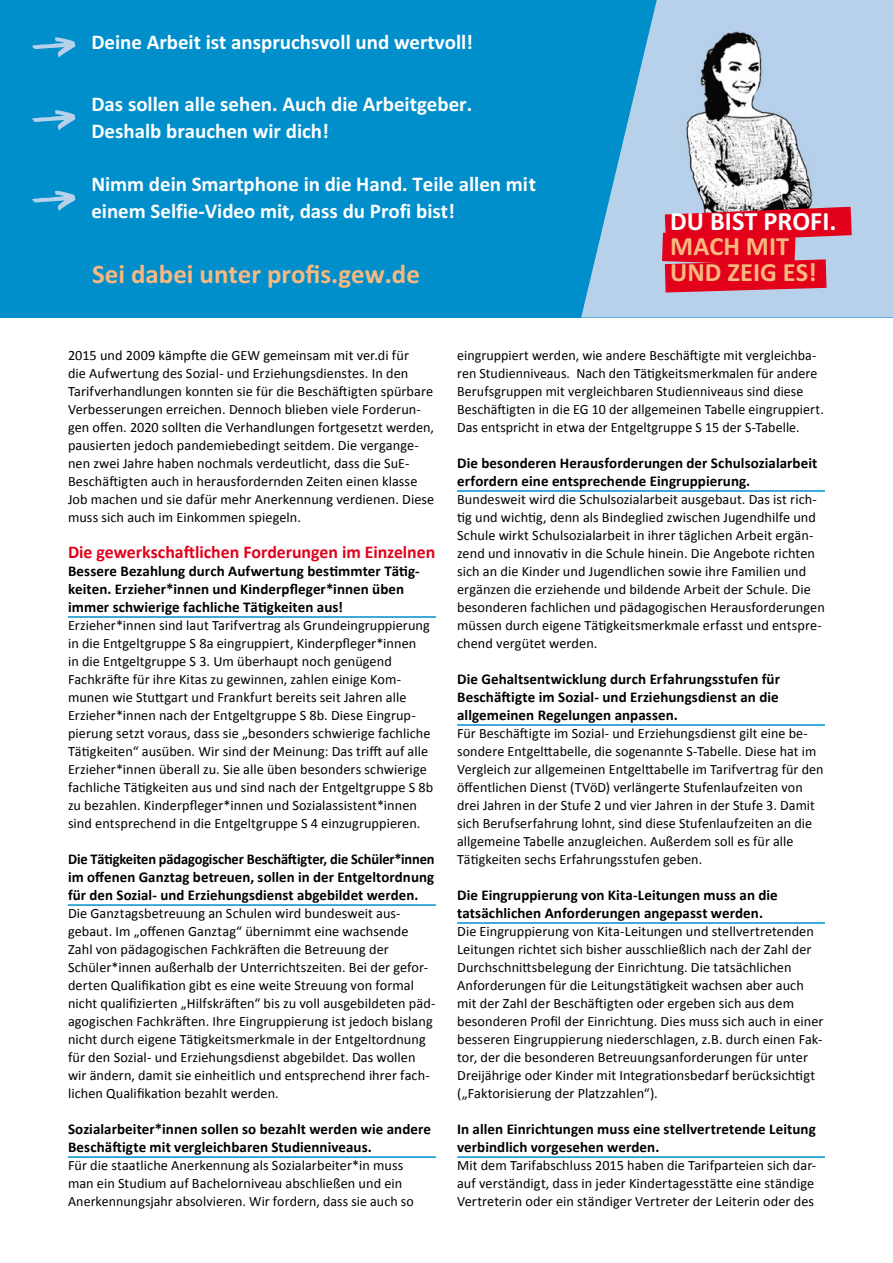
<style>
.page{position:relative;width:893px;height:1263px;background:#fff}
.page>*{position:absolute;margin:0;border:0;box-sizing:border-box;transform-origin:0 0}
.t1{font:700 26.85px "Calibri";color:#f8b880}
.t2{font:700 26.4px/25.8px "Calibri";color:#f8b880}
.t3{font:700 21px/26.8px "Calibri";color:#fff}
._04_Zwiti{font:700 18px "Calibri";letter-spacing:-.005em;color:#e2001a}
.auszeichnung_absatz{font:700 15px/18px "Calibri";letter-spacing:.005em;color:#000}
.auszeichnung_absatz-2{font:700 15px/18px "Calibri";letter-spacing:.005em;color:#000;text-align:justify;scale:.96 1}
._03_Grundtext{font:14.25px/18px "Calibri";letter-spacing:.005em;color:#000}
.s1{color:#fff}
</style>
<div class="page">
<div style="left:0;top:0;width:893px;height:317px;background:#008fcb"></div>
<svg style="left:581px;top:0;width:312px;height:317px;fill:#b8d1ea"></svg>
<img style="left:679px;top:26px;width:136px;height:181px">
<svg style="left:662px;top:207px;width:190px;height:85px;background:#d72a43"></svg>
<svg style="left:32px;top:37px;width:44px;height:20px"></svg>
<svg style="left:32px;top:110px;width:44px;height:20px"></svg>
<svg style="left:32px;top:191px;width:44px;height:20px"></svg>
<hr style="left:68px;top:616px;width:368px;height:2px;background:#008fcb">
<hr style="left:457px;top:490px;width:368px;height:2px;background:#008fcb">
<hr style="left:457px;top:724px;width:368px;height:2px;background:#008fcb">
<hr style="left:457px;top:922px;width:368px;height:2px;background:#008fcb">
<hr style="left:457px;top:1156px;width:368px;height:2px;background:#008fcb">
<hr style="left:68px;top:904px;width:368px;height:2px;background:#008fcb">
<hr style="left:68px;top:1156px;width:368px;height:2px;background:#008fcb">
<p class="t3" style="left:91px;top:28px;width:383px">Deine Arbeit ist anspruchsvoll und wertvoll!</p>
<p class="t3" style="left:91px;top:90px;width:382px">Das sollen alle sehen. Auch die Arbeitgeber.<br>Deshalb brauchen wir dich!</p>
<p class="t3" style="left:91px;top:171px;width:446px">Nimm dein Smartphone in die Hand. Teile allen mit einem Selfie-Video mit, dass du Profi bist!</p>
<p class="t1" style="left:92px;top:257px;width:329px">Sei dabei unter profis.gew.de</p>
<p class="t2" style="left:670px;top:208px;width:168px"><span class="s1">DU BIST PROFI.<br></span>MACH MIT<br>UND ZEIG ES!</p>
<p class="_03_Grundtext" style="left:68px;top:346px;width:368px">2015 und 2009 kämpfte die GEW gemeinsam mit ver.di für<br>die Aufwertung des Sozial- und Erziehungsdienstes. In den Tarifverhandlungen konnten sie für die Beschäftigten spürbare Verbesserungen erreichen. Dennoch blieben viele Forderun&shy;gen offen. 2020 sollten die Verhandlungen fortgesetzt werden, pausierten jedoch pandemiebedingt seitdem. Die vergange&shy;nen zwei Jahre haben nochmals verdeutlicht, dass die SuE-Beschäftigten auch in herausfordernden Zeiten einen klasse Job machen und sie dafür mehr Anerkennung verdienen. Diese muss sich auch im Einkommen spiegeln.</p>
<p class="_04_Zwiti" style="left:68px;top:541px;width:369px">Die gewerkschaftlichen Forderungen im Einzelnen</p>
<p class="auszeichnung_absatz" style="left:68px;top:562px;width:353px">Bessere Bezahlung durch Aufwertung bestimmter Tätig&shy;keiten. Erzieher*innen und Kinderpfleger*innen üben immer schwierige fachliche Tätigkeiten aus!</p>
<p class="_03_Grundtext" style="left:68px;top:616px;width:367px">Erzieher*innen sind laut Tarifvertrag als Grundeingruppierung in die Entgeltgruppe S 8a eingruppiert, Kinderpfleger*innen<br>in die Entgeltgruppe S 3. Um überhaupt noch genügend Fachkräfte für ihre Kitas zu gewinnen, zahlen einige Kom&shy;munen wie Stuttgart und Frankfurt bereits seit Jahren alle Erzieher*innen nach der Entgeltgruppe S 8b. Diese Eingrup&shy;pierung setzt voraus, dass sie „besonders schwierige fachliche Tätigkeiten“ ausüben. Wir sind der Meinung: Das trifft auf alle Erzieher*innen überall zu. Sie alle üben besonders schwierige fachliche Tätigkeiten aus und sind nach der Entgeltgruppe S 8b zu bezahlen. Kinderpfleger*innen und Sozialassistent*innen sind entsprechend in die Entgeltgruppe S 4 einzugruppieren.</p>
<p class="auszeichnung_absatz-2" style="left:68px;top:850px;width:383px">Die Tätigkeiten pädagogischer Beschäftigter, die Schüler*innen im offenen Ganztag betreuen, sollen in der Entgeltordnung für den Sozial- und Erziehungsdienst abgebildet werden.</p>
<p class="_03_Grundtext" style="left:68px;top:904px;width:369px">Die Ganztagsbetreuung an Schulen wird bundesweit aus&shy;gebaut. Im „offenen Ganztag“ übernimmt eine wachsende Zahl von pädagogischen Fachkräften die Betreuung der Schüler*innen außerhalb der Unterrichtszeiten. Bei der gefor&shy;derten Qualifikation gibt es eine weite Streuung von formal nicht qualifizierten „Hilfskräften“ bis zu voll ausgebildeten päd&shy;agogischen Fachkräften. Ihre Eingruppierung ist jedoch bislang nicht durch eigene Tätigkeitsmerkmale in der Entgeltordnung für den Sozial- und Erziehungsdienst abgebildet. Das wollen wir ändern, damit sie einheitlich und entsprechend ihrer fach&shy;lichen Qualifikation bezahlt werden.</p>
<p class="auszeichnung_absatz" style="left:68px;top:1120px;width:365px">Sozialarbeiter*innen sollen so bezahlt werden wie andere<br>Beschäftigte mit vergleichbaren Studienniveaus.</p>
<p class="_03_Grundtext" style="left:68px;top:1156px;width:347px">Für die staatliche Anerkennung als Sozialarbeiter*in muss man ein Studium auf Bachelorniveau abschließen und ein<br>Anerkennungsjahr absolvieren. Wir fordern, dass sie auch so</p>
<p class="_03_Grundtext" style="left:457px;top:346px;width:368px">eingruppiert werden, wie andere Beschäftigte mit vergleichba&shy;ren Studienniveaus. Nach den Tätigkeitsmerkmalen für andere Berufsgruppen mit vergleichbaren Studienniveaus sind diese Beschäftigten in die EG 10 der allgemeinen Tabelle eingruppiert.<br>Das entspricht in etwa der Entgeltgruppe S 15 der S-Tabelle.</p>
<p class="auszeichnung_absatz" style="left:457px;top:454px;width:362px">Die besonderen Herausforderungen der Schulsozialarbeit erfordern eine entsprechende Eingruppierung.</p>
<p class="_03_Grundtext" style="left:457px;top:490px;width:369px">Bundesweit wird die Schulsozialarbeit ausgebaut. Das ist rich&shy;tig und wichtig, denn als Bindeglied zwischen Jugendhilfe und Schule wirkt Schulsozialarbeit in ihrer täglichen Arbeit ergän&shy;zend und innovativ in die Schule hinein. Die Angebote richten sich an die Kinder und Jugendlichen sowie ihre Familien und ergänzen die erziehende und bildende Arbeit der Schule. Die besonderen fachlichen und pädagogischen Herausforderungen müssen durch eigene Tätigkeitsmerkmale erfasst und entspre&shy;chend vergütet werden.</p>
<p class="auszeichnung_absatz" style="left:457px;top:670px;width:324px;text-align:justify">Die Gehaltsentwicklung durch Erfahrungsstufen für Beschäftigte im Sozial- und Erziehungsdienst an die allgemeinen Regelungen anpassen.</p>
<p class="_03_Grundtext" style="left:457px;top:724px;width:368px">Für Beschäftigte im Sozial- und Erziehungsdienst gilt eine be&shy;sondere Entgelttabelle, die sogenannte S-Tabelle. Diese hat im Vergleich zur allgemeinen Entgelttabelle im Tarifvertrag für den öffentlichen Dienst (TVöD) verlängerte Stufenlaufzeiten von drei Jahren in der Stufe 2 und vier Jahren in der Stufe 3. Damit sich Berufserfahrung lohnt, sind diese Stufenlaufzeiten an die allgemeine Tabelle anzugleichen. Außerdem soll es für alle Tätigkeiten sechs Erfahrungsstufen geben.</p>
<p class="auszeichnung_absatz" style="left:457px;top:886px;width:322px">Die Eingruppierung von Kita-Leitungen muss an die tatsächlichen Anforderungen angepasst werden.</p>
<p class="_03_Grundtext" style="left:457px;top:922px;width:368px">Die Eingruppierung von Kita-Leitungen und stellvertretenden Leitungen richtet sich bisher ausschließlich nach der Zahl der Durchschnittsbelegung der Einrichtung. Die tatsächlichen Anforderungen für die Leitungstätigkeit wachsen aber auch mit der Zahl der Beschäftigten oder ergeben sich aus dem besonderen Profil der Einrichtung. Dies muss sich auch in einer besseren Eingruppierung niederschlagen, z.B. durch einen Fak&shy;tor, der die besonderen Betreuungsanforderungen für unter Dreijährige oder Kinder mit Integrationsbedarf berücksichtigt („Faktorisierung der Platzzahlen“).</p>
<p class="auszeichnung_absatz" style="left:457px;top:1120px;width:360px">In allen Einrichtungen muss eine stellvertretende Leitung verbindlich vorgesehen werden.</p>
<p class="_03_Grundtext" style="left:457px;top:1156px;width:361px">Mit dem Tarifabschluss 2015 haben die Tarifparteien sich dar&shy;auf verständigt, dass in jeder Kindertagesstätte eine ständige<br>Vertreterin oder ein ständiger Vertreter der Leiterin oder des</p>
</div>
